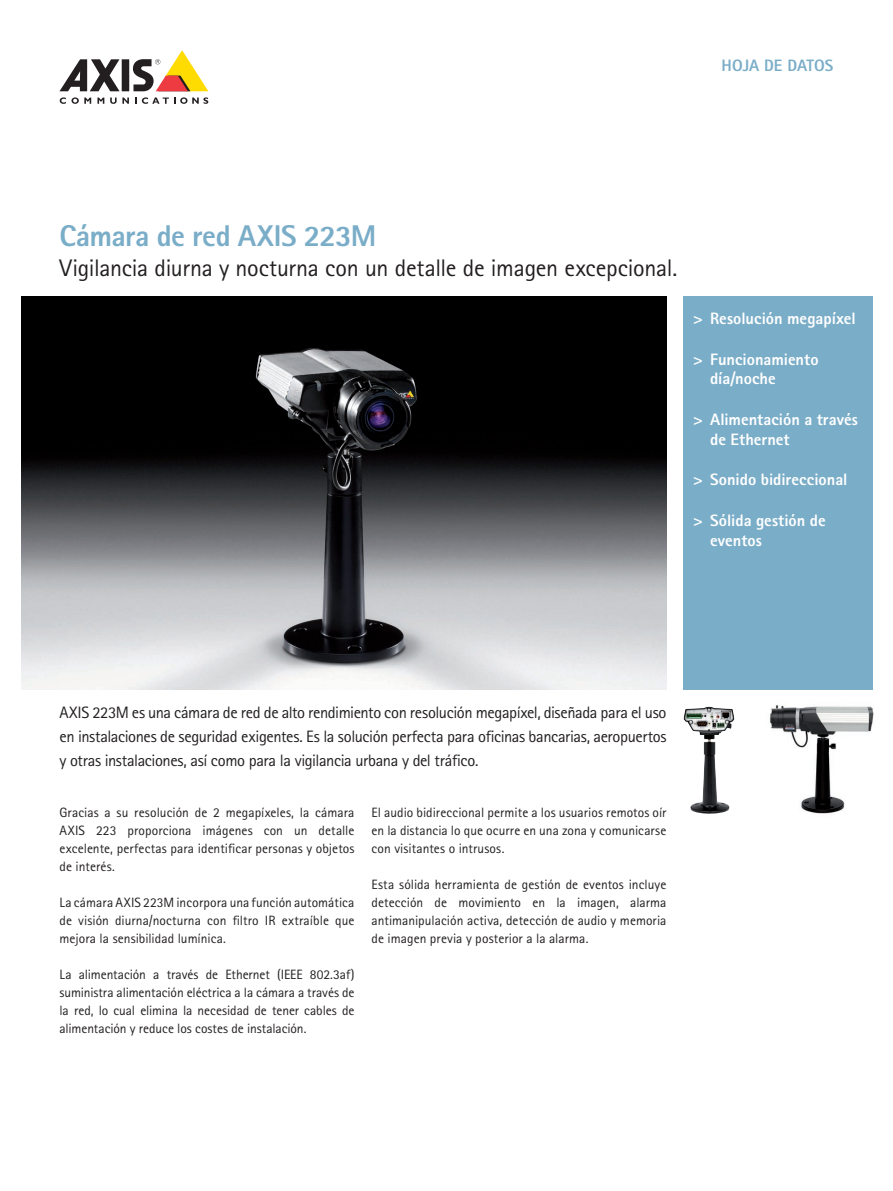
<style>
.page{position:relative;width:893px;height:1191px;background:#fff}
.page>*{position:absolute;margin:0;border:0;box-sizing:border-box;transform-origin:0 0}
.t1{font:800 30px "Rotis Sans Serif Pro";letter-spacing:-.02em;color:#7aadc8}
.t2{font:24px "Rotis Sans Serif Pro";letter-spacing:-.01em;color:#231f20}
.t3{font:16.5px/24px "Rotis Sans Serif Pro";letter-spacing:-.025em;color:#231f20;text-align:justify}
.t4{font:800 16.5px/19.5px "Rotis Sans Serif Pro";color:#fff}
.t5{font:800 16.5px "Rotis Sans Serif Pro";color:#7aadc8}
.t6{font:13.5px/18px "Rotis Sans Serif Pro";letter-spacing:.005em;color:#231f20;text-align:justify}
</style>
<div class="page">
<div style="left:122px;top:59px;width:7px;height:32px;background:#231f20"></div>
<svg style="left:60px;top:59px;width:60px;height:32px"></svg>
<svg style="left:133px;top:50px;width:75px;height:41px"></svg>
<svg style="left:60px;top:97px;width:31px;height:7px"></svg>
<svg style="left:97px;top:98px;width:7px;height:6px"></svg>
<svg style="left:110px;top:98px;width:19px;height:6px"></svg>
<svg style="left:135px;top:97px;width:73px;height:7px"></svg>
<div style="left:684px;top:296px;width:189px;height:393px;background:#7aadc8"></div>
<img style="left:21px;top:296px;width:645px;height:393px">
<img style="left:770px;top:705px;width:104px;height:109px">
<img style="left:684px;top:706px;width:50px;height:108px">
<p class="t5" style="left:722px;top:55px;width:113px">Hoja de datos</p>
<h1 class="t1" style="left:60px;top:217px;width:318px">Cámara de red AXIS 223M</h1>
<h2 class="t2" style="left:60px;top:254px;width:619px">Vigilancia diurna y nocturna con un detalle de imagen excepcional.</h2>
<p class="t4" style="left:693px;top:308px;width:164px">&gt; Resolución megapíxel</p>
<p class="t4" style="left:710px;top:349px;width:110px;text-indent:-17px">&gt; Funcionamiento día/noche</p>
<p class="t4" style="left:710px;top:410px;width:149px;text-indent:-17px">&gt; Alimentación a través de Ethernet</p>
<p class="t4" style="left:693px;top:470px;width:156px">&gt; Sonido bidireccional</p>
<p class="t4" style="left:710px;top:511px;width:117px;text-indent:-17px">&gt; Sólida gestión de eventos</p>
<p class="t3" style="left:60px;top:700px;width:609px">AXIS 223M es una cámara de red de alto rendimiento con resolución megapíxel, diseñada para el uso en instalaciones de seguridad exigentes. Es la solución perfecta para oficinas bancarias, aeropuertos y otras instalaciones, así como para la vigilancia urbana y del tráfico.</p>
<p class="t6" style="left:60px;top:803px;width:297px">Gracias a su resolución de 2 megapíxeles, la cámara AXIS 223 proporciona imágenes con un detalle excelente, perfectas para identificar personas y objetos de interés.</p>
<p class="t6" style="left:60px;top:893px;width:297px">La cámara AXIS 223M incorpora una función automática de visión diurna/nocturna con filtro IR extraíble que mejora la sensibilidad lumínica.</p>
<p class="t6" style="left:60px;top:965px;width:296px">La alimentación a través de Ethernet (IEEE 802.3af) suministra alimentación eléctrica a la cámara a través de la red, lo cual elimina la necesidad de tener cables de alimentación y reduce los costes de instalación.</p>
<p class="t6" style="left:372px;top:803px;width:296px">El audio bidireccional permite a los usuarios remotos oír en la distancia lo que ocurre en una zona y comunicarse con visitantes o intrusos.</p>
<p class="t6" style="left:372px;top:875px;width:297px">Esta sólida herramienta de gestión de eventos incluye detección de movimiento en la imagen, alarma antimanipulación activa, detección de audio y memoria de imagen previa y posterior a la alarma.</p>
</div>
